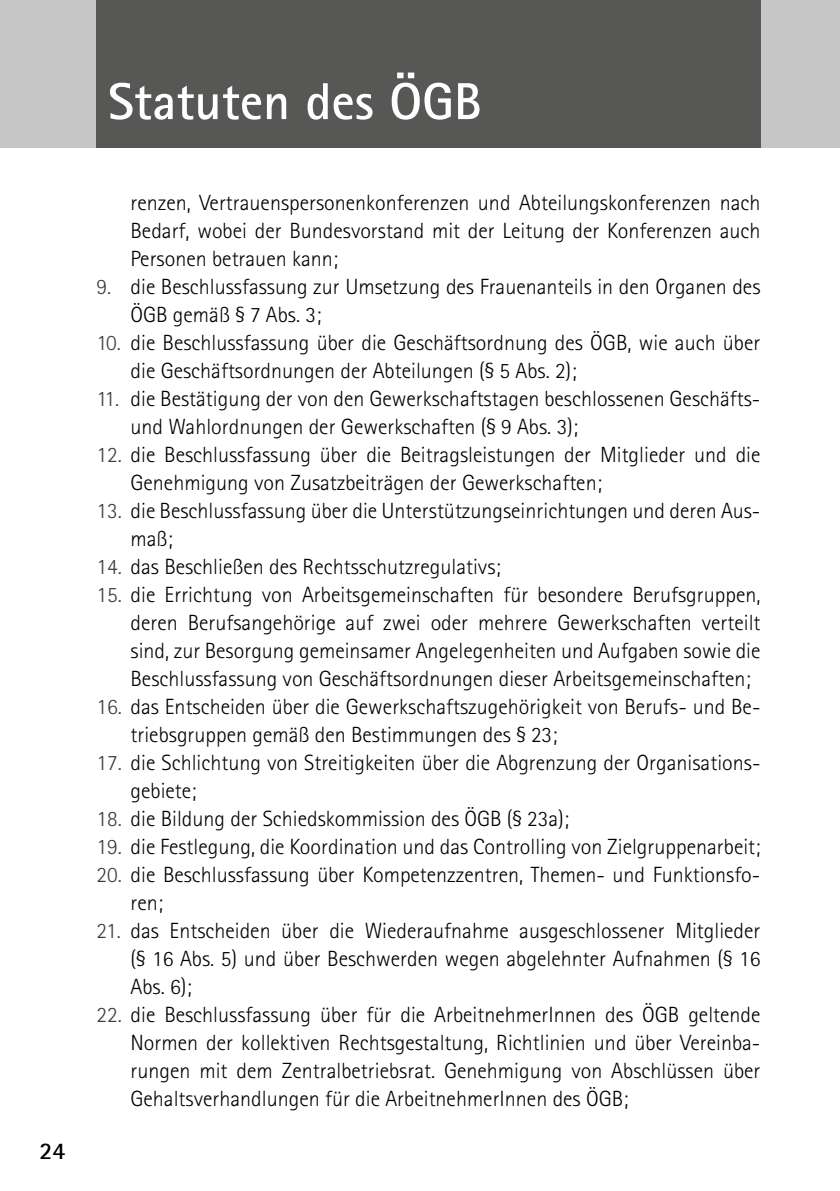
<style>
.page{position:relative;width:840px;height:1191px;background:#fff}
.page>*{position:absolute;margin:0;border:0;box-sizing:border-box;transform-origin:0 0}
.t1{font:700 52px "Rotis Sans Serif";color:#fff}
.t2{font:700 24px "Rotis Sans Serif";color:#000}
.t3{font:300 22px/28px "Rotis Sans Serif";color:#000}
.s1{color:#3c3c3b}
</style>
<div class="page">
<div style="left:0;top:0;width:839px;height:147px;background:#c6c6c6"></div>
<div style="left:96px;top:0;width:664px;height:147px;background:#575756"></div>
<p class="t2" style="left:40px;top:1135px;width:27px">24</p>
<h1 class="t1" style="left:108px;top:69px;width:375px">Statuten des ÖGB</h1>
<p class="t3" style="left:130px;top:188px;width:631px;text-align:justify">renzen, Vertrauenspersonenkonferenzen und Abteilungskonferenzen nach Bedarf, wobei der Bundesvorstand mit der Leitung der Konferenzen auch Personen betrauen kann;</p>
<p class="t3" style="left:130px;top:272px;width:631px;text-indent:-34px"><span class="s1">9.</span> die Beschlussfassung zur Umsetzung des Frauenanteils in den Organen des<br>ÖGB gemäß § 7 Abs. 3;</p>
<p class="t3" style="left:130px;top:328px;width:631px;text-indent:-34px"><span class="s1">10.</span> die Beschlussfassung über die Geschäftsordnung des ÖGB, wie auch über die Geschäftsordnungen der Abteilungen (§ 5 Abs. 2);</p>
<p class="t3" style="left:130px;top:384px;width:631px;text-indent:-34px"><span class="s1">11.</span> die Bestätigung der von den Gewerkschaftstagen beschlossenen Geschäfts&shy;und Wahlordnungen der Gewerkschaften (§ 9 Abs. 3);</p>
<p class="t3" style="left:130px;top:440px;width:631px;text-indent:-34px"><span class="s1">12.</span> die Beschlussfassung über die Beitragsleistungen der Mitglieder und die<br>Genehmigung von Zusatzbeiträgen der Gewerkschaften;</p>
<p class="t3" style="left:130px;top:496px;width:631px;text-indent:-34px"><span class="s1">13.</span> die Beschlussfassung über die Unterstützungseinrichtungen und deren Aus&shy;maß;</p>
<p class="t3" style="left:96px;top:552px;width:405px"><span class="s1">14.</span> das Beschließen des Rechtsschutzregulativs;</p>
<p class="t3" style="left:130px;top:580px;width:631px;text-align:justify;text-indent:-34px"><span class="s1">15.</span> die Errichtung von Arbeitsgemeinschaften für besondere Berufsgruppen, deren Berufsangehörige auf zwei oder mehrere Gewerkschaften verteilt sind, zur Besorgung gemeinsamer Angelegenheiten und Aufgaben sowie die Beschlussfassung von Geschäftsordnungen dieser Arbeitsgemeinschaften;</p>
<p class="t3" style="left:130px;top:692px;width:631px;text-indent:-34px"><span class="s1">16.</span> das Entscheiden über die Gewerkschaftszugehörigkeit von Berufs- und Be&shy;triebsgruppen gemäß den Bestimmungen des § 23;</p>
<p class="t3" style="left:130px;top:748px;width:631px;text-indent:-34px"><span class="s1">17.</span> die Schlichtung von Streitigkeiten über die Abgrenzung der Organisations&shy;gebiete;</p>
<p class="t3" style="left:96px;top:804px;width:474px"><span class="s1">18.</span> die Bildung der Schiedskommission des ÖGB (§ 23a);</p>
<p class="t3" style="left:96px;top:832px;width:665px"><span class="s1">19.</span> die Festlegung, die Koordination und das Controlling von Zielgruppenarbeit;</p>
<p class="t3" style="left:130px;top:860px;width:631px;text-indent:-34px"><span class="s1">20.</span> die Beschlussfassung über Kompetenzzentren, Themen- und Funktionsfo&shy;ren;</p>
<p class="t3" style="left:130px;top:916px;width:631px;text-align:justify;text-indent:-34px"><span class="s1">21.</span> das Entscheiden über die Wiederaufnahme ausgeschlossener Mitglieder (§ 16 Abs. 5) und über Beschwerden wegen abgelehnter Aufnahmen (§ 16<br>Abs. 6);</p>
<p class="t3" style="left:130px;top:1000px;width:631px;text-align:justify;text-indent:-34px"><span class="s1">22.</span> die Beschlussfassung über für die ArbeitnehmerInnen des ÖGB geltende Normen der kollektiven Rechtsgestaltung, Richtlinien und über Vereinba&shy;rungen mit dem Zentralbetriebsrat. Genehmigung von Abschlüssen über Gehaltsverhandlungen für die ArbeitnehmerInnen des ÖGB;</p>
</div>
